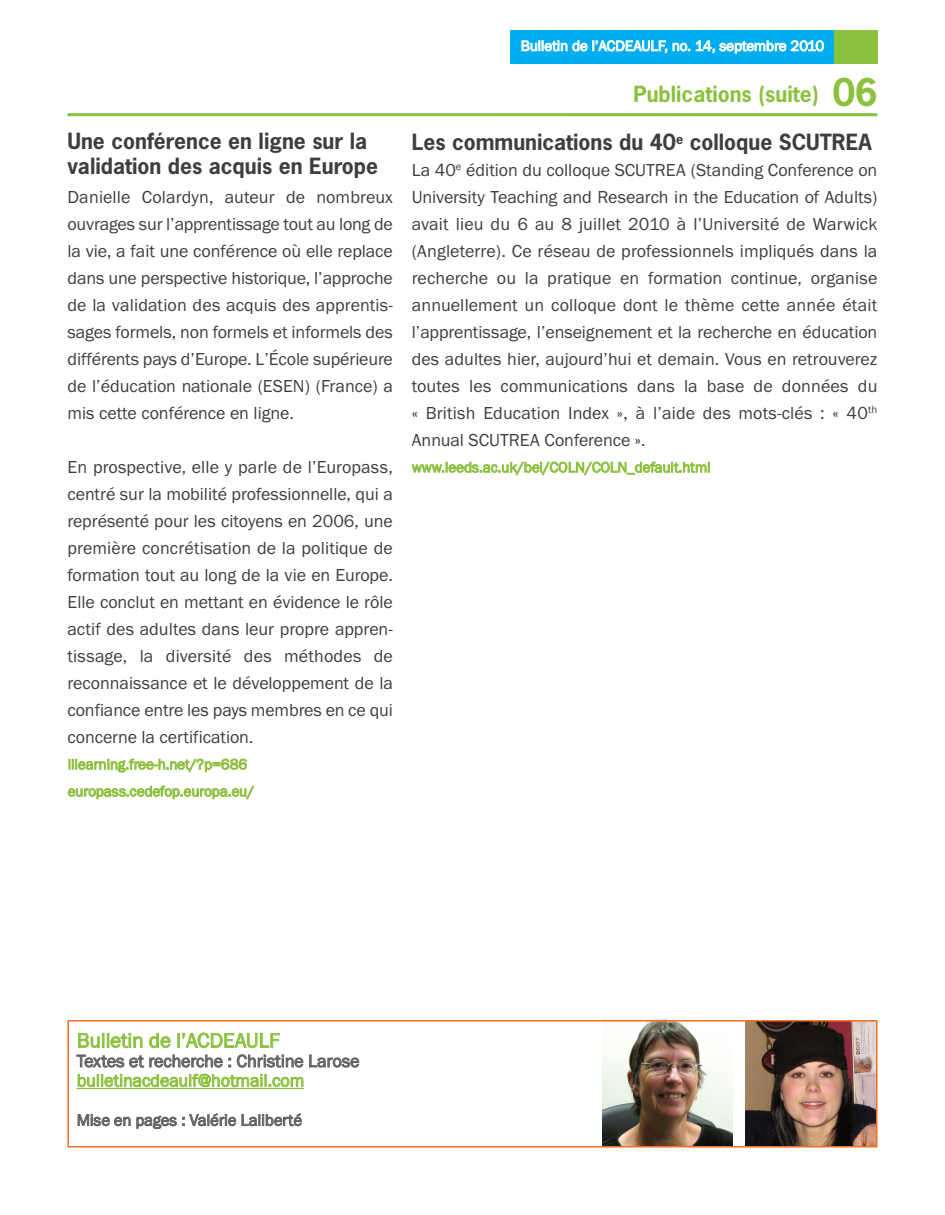
<style>
.page{position:relative;width:945px;height:1215px;background:#fff}
.page>*{position:absolute;margin:0;border:0;box-sizing:border-box;transform-origin:0 0}
.t1{font:700 21px/25.2px "News Gothic Std";color:#3e3e3f}
.t2{font:700 21px "News Gothic Std";color:#8bc13e}
.t3{font:21px "Franklin Gothic";color:#8bc13e}
.t4{font:18px/27px "Franklin Gothic";color:#3e3e3f;text-align:justify}
.t5{font:18px "Franklin Gothic";color:#636366}
.t6{font:18px "Franklin Gothic";color:#8bc13e}
.t7{font:16.5px "Franklin Gothic";color:#636366}
.t8{font:15px/27px "Franklin Gothic";letter-spacing:-.005em;color:#8bc13e}
.t9{font:15px "Franklin Gothic";letter-spacing:-.01em;color:#fff}
.s1{font-size:36px}
</style>
<div class="page">
<hr style="left:67px;top:113px;width:810px;height:3px;background:#8bc13e">
<div style="left:510px;top:30px;width:324px;height:33px;background:#00aeef"></div>
<div style="left:834px;top:30px;width:44px;height:33px;background:#8bc13e"></div>
<img style="left:745px;top:1023px;width:130px;height:122px">
<img style="left:602px;top:1023px;width:131px;height:122px">
<div style="left:68px;top:1020px;width:810px;height:128px;border:2px solid #f06f21"></div>
<hr style="left:76px;top:1088px;width:228px;height:1px;background:#8bc13e">
<p class="t1" style="left:68px;top:129px;width:312px">Une conférence en ligne sur la validation des acquis en Europe</p>
<p class="t4" style="left:68px;top:184px;width:327px">Danielle Colardyn, auteur de nombreux ouvrages sur l’apprentissage tout au long de la vie, a fait une conférence où elle replace dans une perspective historique, l’approche de la validation des acquis des apprentis&shy;sages formels, non formels et informels des différents pays d’Europe. L’École supérieure de l’éducation nationale (ESEN) (France) a mis cette conférence en ligne.</p>
<p class="t4" style="left:68px;top:454px;width:327px">En prospective, elle y parle de l’Europass, centré sur la mobilité professionnelle, qui a représenté pour les citoyens en 2006, une première concrétisation de la politique de formation tout au long de la vie en Europe.<br>Elle conclut en mettant en évidence le rôle actif des adultes dans leur propre appren&shy;tissage, la diversité des méthodes de reconnaissance et le développement de la confiance entre les pays membres en ce qui concerne la certification.</p>
<p class="t8" style="left:68px;top:752px;width:188px">lllearning.free-h.net/?p=686 europass.cedefop.europa.eu/</p>
<p class="t9" style="left:521px;top:37px;width:305px">Bulletin de l’ACDEAULF, no. 14, septembre 2010</p>
<p class="t2" style="left:633px;top:82px;width:246px">Publications (suite) <span class="s1">06</span></p>
<p class="t1" style="left:412px;top:131px;width:461px">Les communications du 40<sup>e</sup> colloque SCUTREA</p>
<p class="t4" style="left:412px;top:157px;width:467px">La 40<sup>e</sup> édition du colloque SCUTREA (Standing Conference on University Teaching and Research in the Education of Adults) avait lieu du 6 au 8 juillet 2010 à l’Université de Warwick (Angleterre). Ce réseau de professionnels impliqués dans la recherche ou la pratique en formation continue, organise annuellement un colloque dont le thème cette année était l’apprentissage, l’enseignement et la recherche en éducation des adultes hier, aujourd’hui et demain. Vous en retrouverez toutes les communications dans la base de données du « British Education Index », à l’aide des mots-clés : « 40<sup>th </sup>Annual SCUTREA Conference ».</p>
<p class="t8" style="left:412px;top:455px;width:300px">www.leeds.ac.uk/bei/COLN/COLN_default.html</p>
<p class="t3" style="left:77px;top:1029px;width:205px">Bulletin de l’ACDEAULF</p>
<p class="t5" style="left:77px;top:1051px;width:284px">Textes et recherche : Christine Larose</p>
<p class="t6" style="left:77px;top:1071px;width:229px">bulletinacdeaulf@hotmail.com</p>
<p class="t7" style="left:77px;top:1111px;width:227px">Mise en pages : Valérie Laliberté</p>
</div>
